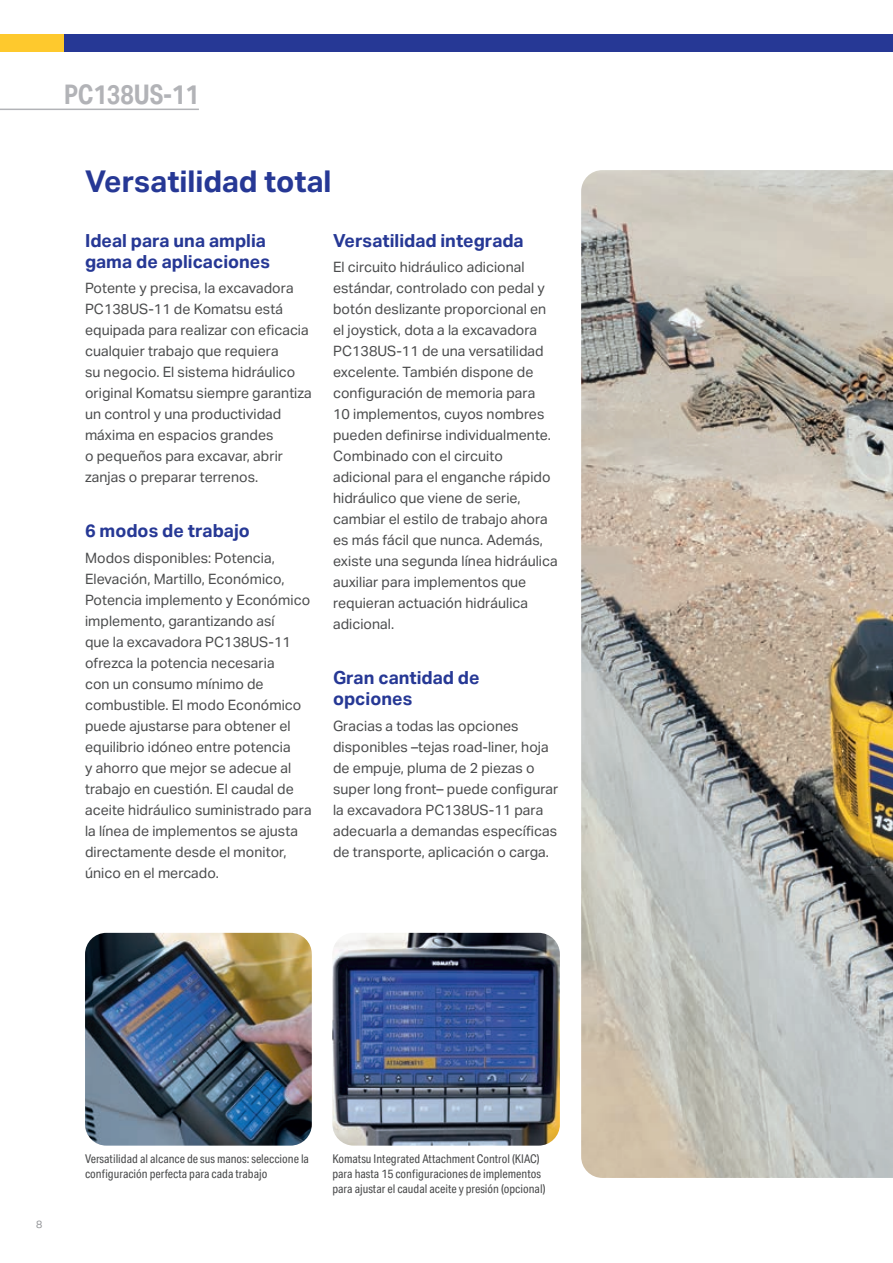
<style>
.page{position:relative;width:893px;height:1263px;background:#fff}
.page>*{position:absolute;margin:0;border:0;box-sizing:border-box;transform-origin:0 0}
.t1{font:700 30px "Aktiv Grotesk";color:#263895}
.t2{font:700 27px "Aktiv Grotesk Cd";color:#b2b3b7}
.t3{font:700 18px/21px "Aktiv Grotesk";color:#263895}
.t4{font:14.25px/21px "Aktiv Grotesk";color:#4b4c4d}
.t5{font:12px/15px "Aktiv Grotesk Cd";color:#4b4c4d}
.t6{font:10.5px "Aktiv Grotesk";color:#939598}
</style>
<div class="page">
<img style="left:581px;top:170px;width:312px;height:1008px">
<img style="left:85px;top:933px;width:227px;height:212px">
<img style="left:332px;top:933px;width:228px;height:212px">
<hr style="left:0;top:109px;width:199px;height:1px;background:#b2b3b7">
<div style="left:0;top:34px;width:143px;height:17px;background:#fec92d"></div>
<div style="left:64px;top:34px;width:829px;height:17px;background:#263895"></div>
<h2 class="t2" style="left:64px;top:79px;width:137px">PC138US-11</h2>
<h1 class="t1" style="left:85px;top:164px;width:248px">Versatilidad total</h1>
<p class="t3" style="left:85px;top:230px;width:187px">Ideal para una amplia gama de aplicaciones</p>
<p class="t4" style="left:85px;top:278px;width:228px">Potente y precisa, la excavadora<br>PC138US-11 de Komatsu está equipada para realizar con eficacia cualquier trabajo que requiera<br>su negocio. El sistema hidráulico original Komatsu siempre garantiza un control y una productividad máxima en espacios grandes<br>o pequeños para excavar, abrir zanjas o preparar terrenos.</p>
<p class="t3" style="left:85px;top:521px;width:166px">6 modos de trabajo</p>
<p class="t4" style="left:85px;top:547px;width:228px">Modos disponibles: Potencia,<br>Elevación, Martillo, Económico,<br>Potencia implemento y Económico implemento, garantizando así<br>que la excavadora PC138US-11 ofrezca la potencia necesaria<br>con un consumo mínimo de combustible. El modo Económico puede ajustarse para obtener el equilibrio idóneo entre potencia<br>y ahorro que mejor se adecue al trabajo en cuestión. El caudal de aceite hidráulico suministrado para la línea de implementos se ajusta directamente desde el monitor, único en el mercado.</p>
<p class="t3" style="left:333px;top:230px;width:192px">Versatilidad integrada</p>
<p class="t4" style="left:333px;top:257px;width:226px">El circuito hidráulico adicional estándar, controlado con pedal y botón deslizante proporcional en el joystick, dota a la excavadora<br>PC138US-11 de una versatilidad excelente. También dispone de configuración de memoria para<br>10 implementos, cuyos nombres pueden definirse individualmente.<br>Combinado con el circuito adicional para el enganche rápido hidráulico que viene de serie, cambiar el estilo de trabajo ahora es más fácil que nunca. Además, existe una segunda línea hidráulica auxiliar para implementos que requieran actuación hidráulica adicional.</p>
<p class="t3" style="left:333px;top:668px;width:148px">Gran cantidad de opciones</p>
<p class="t4" style="left:333px;top:715px;width:227px">Gracias a todas las opciones disponibles –tejas road-liner, hoja de empuje, pluma de 2 piezas o super long front– puede configurar la excavadora PC138US-11 para adecuarla a demandas específicas de transporte, aplicación o carga.</p>
<p class="t6" style="left:36px;top:1218px;width:8px">8</p>
<p class="t5" style="left:85px;top:1151px;width:225px">Versatilidad al alcance de sus manos: seleccione la configuración perfecta para cada trabajo</p>
<p class="t5" style="left:332px;top:1151px;width:214px">Komatsu Integrated Attachment Control (KIAC) para hasta 15 configuraciones de implementos para ajustar el caudal aceite y presión (opcional)</p>
</div>
